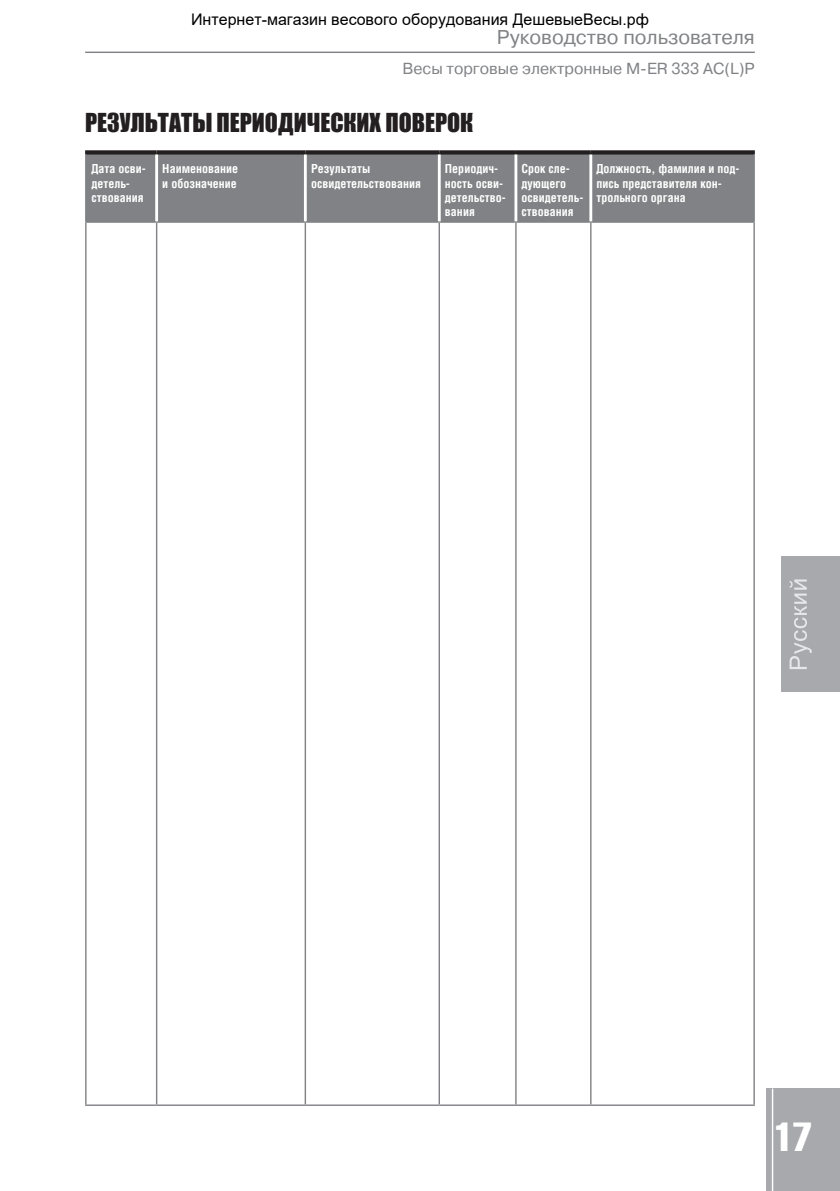
<style>
.page{position:relative;width:840px;height:1191px;background:#fff}
.page>*{position:absolute;margin:0;border:0;box-sizing:border-box;transform-origin:0 0}
.t1{font:40px "AG Letterica Compressed C";color:#fff}
.t2{font:24px "Impact";color:#231f20}
.t3{font:20px "Pragmatica C";color:#808285}
.t4{font:16px "Arial";color:#000}
.t5{font:16px "Pragmatica C";color:#808285}
.t6{font:700 12px/14.4px "AG Letterica Condensed";color:#fff}
</style>
<div class="page">
<hr style="left:85px;top:52px;width:669px;height:1px;background:#808285">
<div style="left:765px;top:1088px;width:74px;height:103px;background:#a8a9ad"></div>
<div style="left:780px;top:557px;width:59px;height:135px;background:#a8a9ad"></div>
<svg style="left:789px;top:579px;width:22px;height:90px"></svg>
<hr style="left:771px;top:1088px;width:1px;height:103px;background:#fff">
<div style="left:86px;top:154px;width:667px;height:67px;background:#808285"></div>
<hr style="left:85px;top:221px;width:71px;height:2px;background:#808285">
<hr style="left:85px;top:223px;width:1px;height:881px;background:#808285">
<hr style="left:156px;top:221px;width:149px;height:2px;background:#808285">
<hr style="left:156px;top:223px;width:1px;height:881px;background:#808285">
<hr style="left:305px;top:221px;width:134px;height:2px;background:#808285">
<hr style="left:304px;top:223px;width:2px;height:881px;background:#808285">
<hr style="left:439px;top:221px;width:76px;height:2px;background:#808285">
<hr style="left:438px;top:223px;width:2px;height:881px;background:#808285">
<hr style="left:515px;top:221px;width:75px;height:2px;background:#808285">
<hr style="left:515px;top:223px;width:1px;height:881px;background:#808285">
<hr style="left:590px;top:221px;width:164px;height:2px;background:#808285">
<hr style="left:589px;top:223px;width:2px;height:881px;background:#808285">
<hr style="left:753px;top:223px;width:1px;height:881px;background:#808285">
<hr style="left:85px;top:1104px;width:71px;height:2px;background:#808285">
<hr style="left:156px;top:1104px;width:149px;height:2px;background:#808285">
<hr style="left:305px;top:1104px;width:134px;height:2px;background:#808285">
<hr style="left:439px;top:1104px;width:76px;height:2px;background:#808285">
<hr style="left:515px;top:1104px;width:75px;height:2px;background:#808285">
<hr style="left:590px;top:1104px;width:164px;height:2px;background:#808285">
<svg style="left:85px;top:150px;width:71px;height:4px"></svg>
<svg style="left:156px;top:150px;width:149px;height:4px"></svg>
<svg style="left:305px;top:150px;width:134px;height:4px"></svg>
<svg style="left:439px;top:150px;width:76px;height:4px"></svg>
<svg style="left:515px;top:150px;width:75px;height:4px"></svg>
<svg style="left:590px;top:150px;width:164px;height:4px"></svg>
<hr style="left:85px;top:154px;width:1px;height:67px;background:#808285">
<hr style="left:753px;top:154px;width:1px;height:67px;background:#808285">
<hr style="left:155px;top:154px;width:3px;height:67px;background:#fff">
<hr style="left:304px;top:154px;width:2px;height:67px;background:#fff">
<hr style="left:437px;top:154px;width:3px;height:67px;background:#fff">
<hr style="left:514px;top:154px;width:3px;height:67px;background:#fff">
<hr style="left:589px;top:154px;width:3px;height:67px;background:#fff">
<h3 class="t4" style="left:191px;top:8px;width:459px">Интернет-магазин весового оборудования ДешевыеВесы.рф</h3>
<h3 class="t3" style="left:496px;top:26px;width:259px">Руководство пользователя</h3>
<h3 class="t5" style="left:402px;top:60px;width:353px">Весы торговые электронные M-ER 333 AC(L)P</h3>
<h2 class="t2" style="left:85px;top:104px;width:389px">РЕЗУЛЬТАТЫ ПЕРИОДИЧЕСКИХ ПОВЕРОК</h2>
<p class="t6" style="left:91px;top:161px;width:56px">Дата осви&shy;детель&shy;ствования</p>
<p class="t6" style="left:162px;top:161px;width:77px">Наименование и обозначение</p>
<p class="t6" style="left:311px;top:161px;width:111px">Результаты освидетельствования</p>
<p class="t6" style="left:444px;top:161px;width:62px">Периодич&shy;ность осви&shy;детельство&shy;вания</p>
<p class="t6" style="left:521px;top:161px;width:63px">Срок сле&shy;дующего освидетель&shy;ствования</p>
<p class="t6" style="left:596px;top:161px;width:144px">Должность, фамилия и под&shy;пись представителя кон&shy;трольного органа</p>
<h1 class="t1" style="left:774px;top:1115px;width:39px">17</h1>
</div>
